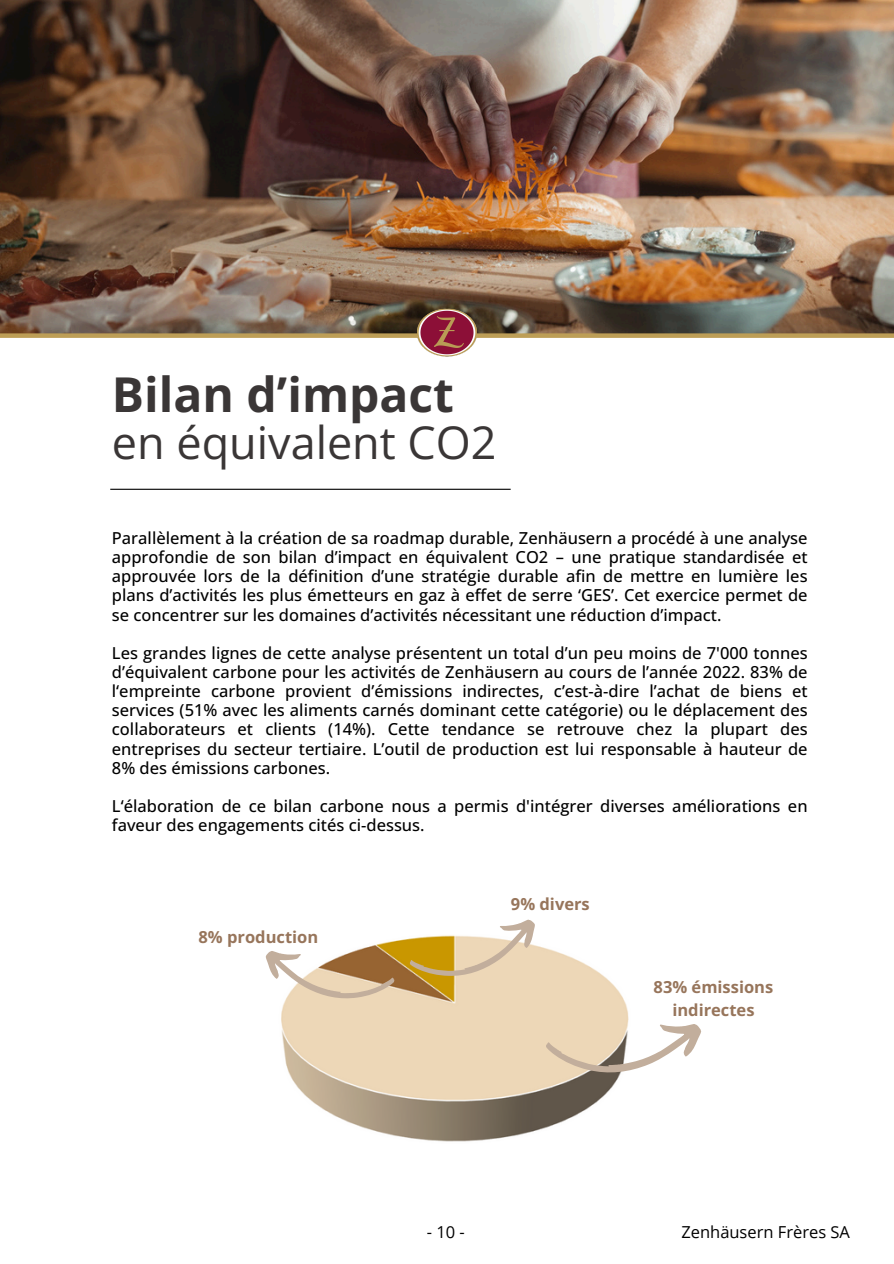
<style>
.page{position:relative;width:894px;height:1264px;background:#fff}
.page>*{position:absolute;margin:0;border:0;box-sizing:border-box;transform-origin:0 0}
.t1{font:700 48px "Open Sans";color:#3a3636}
.t2{font:45px "Open Sans";color:#3a3636}
.t3{font:500 16.5px/19.2px "Open Sans";color:#000;text-align:justify}
.t4{font:700 16.5px/22.5px "Open Sans";color:#97755b;text-align:center}
.t5{font:16.5px "Open Sans";color:#000}
</style>
<div class="page">
<img style="left:281px;top:939px;width:347px;height:203px">
<img style="left:0;top:0;width:893px;height:333px">
<hr style="left:110px;top:488px;width:400px;height:2px;background:#000">
<svg style="left:544px;top:1014px;width:158px;height:71px"></svg>
<svg style="left:265px;top:942px;width:130px;height:71px"></svg>
<svg style="left:408px;top:919px;width:136px;height:76px"></svg>
<div style="left:0;top:333px;width:893px;height:5px;background:#bd9e56"></div>
<img style="left:417px;top:302px;width:60px;height:55px">
<h3 class="t1" style="left:112px;top:361px;width:343px">Bilan d’impact</h3>
<h3 class="t2" style="left:112px;top:410px;width:386px">en équivalent CO2</h3>
<p class="t3" style="left:112px;top:528px;width:697px">Parallèlement à la création de sa roadmap durable, Zenhäusern a procédé à une analyse approfondie de son bilan d’impact en équivalent CO2 – une pratique standardisée et approuvée lors de la définition d’une stratégie durable afin de mettre en lumière les plans d’activités les plus émetteurs en gaz à effet de serre ‘GES’. Cet exercice permet de se concentrer sur les domaines d’activités nécessitant une réduction d’impact.</p>
<h1 class="t3" style="left:112px;top:643px;width:697px">Les grandes lignes de cette analyse présentent un total d’un peu moins de 7'000 tonnes d’équivalent carbone pour les activités de Zenhäusern au cours de l’année 2022. 83% de l‘empreinte carbone provient d’émissions indirectes, c’est-à-dire l’achat de biens et services (51% avec les aliments carnés dominant cette catégorie) ou le déplacement des collaborateurs et clients (14%). Cette tendance se retrouve chez la plupart des entreprises du secteur tertiaire. L’outil de production est lui responsable à hauteur de 8% des émissions carbones.</h1>
<h2 class="t3" style="left:112px;top:796px;width:697px">L‘élaboration de ce bilan carbone nous a permis d'intégrer diverses améliorations en faveur des engagements cités ci-dessus.</h2>
<h3 class="t4" style="left:198px;top:925px;width:121px">8% production</h3>
<p class="t4" style="left:511px;top:892px;width:80px">9% divers</p>
<p class="t4" style="left:653px;top:975px;width:121px">83% émissions indirectes</p>
<h3 class="t5" style="left:426px;top:1219px;width:40px">-10-</h3>
<p class="t5" style="left:681px;top:1219px;width:170px">Zenhäusern Frères SA</p>
</div>
